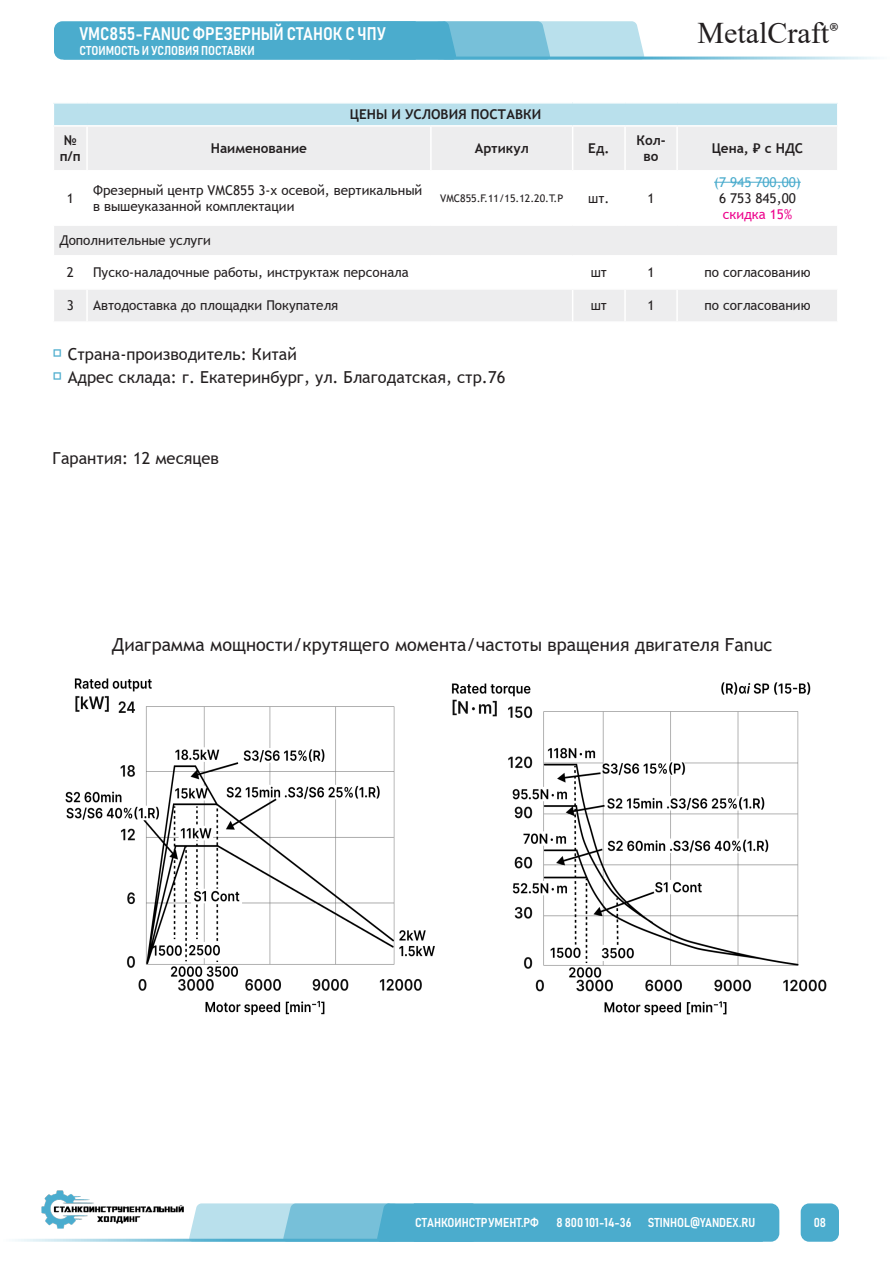
<style>
.page{position:relative;width:893px;height:1263px;background:#fff}
.page>*{position:absolute;margin:0;border:0;box-sizing:border-box;transform-origin:0 0}
.t1{font:30px "Times New Roman";color:#231f20}
.t2{font:18px "Trebuchet MS";color:#231f20}
.t3{font:18px "Bahnschrift";color:#fff}
.t4{font:16.5px/23.4px "Trebuchet MS";color:#231f20}
.t5{font:13.5px/16.2px "Trebuchet MS";color:#231f20}
.t6{font:700 13.5px/16.2px "Trebuchet MS";color:#231f20}
.t7{font:13.5px/16.2px "Trebuchet MS";color:#4baccd;text-align:center}
.t8{font:13.5px "Trebuchet MS";color:#ed028c}
.t9{font:12.75px "Bahnschrift";color:#fff}
.t10{font:10.5px "Trebuchet MS";color:#231f20}
.s1{font-family:"Adobe Hebrew"}
.s2{color:#231f20}
</style>
<div class="page">
<svg style="left:54px;top:21px;width:591px;height:39px;background:#65b8d4"></svg>
<hr style="left:63px;top:57px;width:830px;height:3px;background:#4baccd">
<div style="left:801px;top:1203px;width:38px;height:39px;background:#4baccd;border-radius:9px"></div>
<svg style="left:189px;top:1203px;width:590px;height:39px;background:#67b9d4"></svg>
<hr style="left:0;top:1239px;width:763px;height:3px;background:#4baccd">
<img style="left:41px;top:1190px;width:142px;height:38px">
<div style="left:53px;top:103px;width:785px;height:23px;background:#b9e0ec"></div>
<svg style="left:54px;top:127px;width:783px;height:194px;fill:#ededee"></svg>
<hr style="left:53px;top:102px;width:34px;height:2px;background:#fff">
<svg style="left:53px;top:104px;width:1px;height:21px"></svg>
<hr style="left:87px;top:102px;width:344px;height:2px;background:#fff">
<hr style="left:431px;top:102px;width:142px;height:2px;background:#fff">
<hr style="left:573px;top:102px;width:52px;height:2px;background:#fff">
<hr style="left:625px;top:102px;width:52px;height:2px;background:#fff">
<hr style="left:677px;top:102px;width:161px;height:2px;background:#fff">
<svg style="left:837px;top:104px;width:1px;height:21px"></svg>
<hr style="left:53px;top:125px;width:34px;height:2px;background:#fff">
<hr style="left:87px;top:125px;width:344px;height:2px;background:#fff">
<hr style="left:86px;top:127px;width:2px;height:43px;background:#fff">
<hr style="left:431px;top:125px;width:142px;height:2px;background:#fff">
<hr style="left:430px;top:127px;width:2px;height:43px;background:#fff">
<hr style="left:573px;top:125px;width:52px;height:2px;background:#fff">
<hr style="left:572px;top:127px;width:1px;height:43px;background:#fff">
<hr style="left:625px;top:125px;width:52px;height:2px;background:#fff">
<hr style="left:624px;top:127px;width:2px;height:43px;background:#fff">
<hr style="left:677px;top:125px;width:161px;height:2px;background:#fff">
<hr style="left:676px;top:127px;width:2px;height:43px;background:#fff">
<hr style="left:53px;top:170px;width:34px;height:2px;background:#fff">
<hr style="left:87px;top:170px;width:344px;height:2px;background:#fff">
<hr style="left:86px;top:172px;width:2px;height:52px;background:#fff">
<hr style="left:431px;top:170px;width:142px;height:2px;background:#fff">
<hr style="left:430px;top:172px;width:2px;height:52px;background:#fff">
<hr style="left:573px;top:170px;width:52px;height:2px;background:#fff">
<hr style="left:572px;top:172px;width:1px;height:52px;background:#fff">
<hr style="left:625px;top:170px;width:52px;height:2px;background:#fff">
<hr style="left:624px;top:172px;width:2px;height:52px;background:#fff">
<hr style="left:677px;top:170px;width:161px;height:2px;background:#fff">
<hr style="left:676px;top:172px;width:2px;height:52px;background:#fff">
<hr style="left:53px;top:224px;width:34px;height:2px;background:#fff">
<hr style="left:87px;top:224px;width:344px;height:2px;background:#fff">
<hr style="left:431px;top:224px;width:142px;height:2px;background:#fff">
<hr style="left:573px;top:224px;width:52px;height:2px;background:#fff">
<hr style="left:625px;top:224px;width:52px;height:2px;background:#fff">
<hr style="left:677px;top:224px;width:161px;height:2px;background:#fff">
<hr style="left:53px;top:255px;width:34px;height:1px;background:#fff">
<hr style="left:87px;top:255px;width:344px;height:1px;background:#fff">
<hr style="left:86px;top:256px;width:2px;height:32px;background:#fff">
<hr style="left:431px;top:255px;width:142px;height:1px;background:#fff">
<hr style="left:573px;top:255px;width:52px;height:1px;background:#fff">
<hr style="left:572px;top:256px;width:1px;height:32px;background:#fff">
<hr style="left:625px;top:255px;width:52px;height:1px;background:#fff">
<hr style="left:624px;top:256px;width:2px;height:32px;background:#fff">
<hr style="left:677px;top:255px;width:161px;height:1px;background:#fff">
<hr style="left:676px;top:256px;width:2px;height:32px;background:#fff">
<hr style="left:53px;top:288px;width:34px;height:2px;background:#fff">
<hr style="left:87px;top:288px;width:344px;height:2px;background:#fff">
<hr style="left:86px;top:290px;width:2px;height:31px;background:#fff">
<hr style="left:431px;top:288px;width:142px;height:2px;background:#fff">
<hr style="left:573px;top:288px;width:52px;height:2px;background:#fff">
<hr style="left:572px;top:290px;width:1px;height:31px;background:#fff">
<hr style="left:625px;top:288px;width:52px;height:2px;background:#fff">
<hr style="left:624px;top:290px;width:2px;height:31px;background:#fff">
<hr style="left:677px;top:288px;width:161px;height:2px;background:#fff">
<hr style="left:676px;top:290px;width:2px;height:31px;background:#fff">
<hr style="left:714px;top:182px;width:87px;height:1px;background:#4baccd">
<img style="left:65px;top:678px;width:370px;height:337px">
<img style="left:451px;top:682px;width:376px;height:334px">
<p class="t3" style="left:80px;top:22px;width:308px">VMC855-FANUC ФРЕЗЕРНЫЙ СТАНОК С ЧПУ</p>
<p class="t9" style="left:80px;top:43px;width:177px">СТОИМОСТЬ И УСЛОВИЯ ПОСТАВКИ</p>
<p class="t6" style="left:350px;top:106px;width:193px">ЦЕНЫ И УСЛОВИЯ ПОСТАВКИ</p>
<h1 class="t1" style="left:698px;top:12px;width:143px">MetalCraft<span class="s1">®</span></h1>
<p class="t6" style="left:60px;top:132px;width:23px">№ п/п</p>
<p class="t6" style="left:211px;top:140px;width:98px">Наименование</p>
<p class="t6" style="left:475px;top:140px;width:55px">Артикул</p>
<p class="t6" style="left:588px;top:140px;width:23px">Ед.</p>
<p class="t6" style="left:636px;top:132px;width:31px;text-align:center">Кол&shy;во</p>
<p class="t6" style="left:712px;top:140px;width:93px">Цена, ₽ с НДС</p>
<p class="t5" style="left:67px;top:190px;width:9px">1</p>
<p class="t5" style="left:93px;top:182px;width:331px">Фрезерный центр VMC855 3-х осевой, вертикальный в вышеуказанной комплектации</p>
<p class="t10" style="left:440px;top:191px;width:124px">VMC855.F.11/15.12.20.T.Р</p>
<p class="t5" style="left:588px;top:190px;width:23px">шт.</p>
<p class="t5" style="left:647px;top:190px;width:9px">1</p>
<p class="t7" style="left:714px;top:174px;width:88px">(7 945 700,00)<br><span class="s2">6 753 845,00</span></p>
<p class="t8" style="left:723px;top:206px;width:71px">скидка 15%</p>
<p class="t5" style="left:59px;top:232px;width:153px">Дополнительные услуги</p>
<p class="t5" style="left:67px;top:264px;width:9px">2</p>
<p class="t5" style="left:93px;top:264px;width:317px">Пуско-наладочные работы, инструктаж персонала</p>
<p class="t5" style="left:591px;top:264px;width:18px">шт</p>
<p class="t5" style="left:647px;top:264px;width:9px">1</p>
<p class="t5" style="left:704px;top:264px;width:107px">по согласованию</p>
<p class="t5" style="left:67px;top:297px;width:9px">3</p>
<p class="t5" style="left:93px;top:297px;width:247px">Автодоставка до площадки Покупателя</p>
<p class="t5" style="left:591px;top:297px;width:18px">шт</p>
<p class="t5" style="left:647px;top:297px;width:9px">1</p>
<p class="t5" style="left:704px;top:297px;width:107px">по согласованию</p>
<p class="t4" style="left:68px;top:342px;width:439px">Страна-производитель: Китай<br>Адрес склада: г. Екатеринбург, ул. Благодатская, стр.76</p>
<p class="t4" style="left:53px;top:447px;width:168px">Гарантия: 12 месяцев</p>
<p class="t2" style="left:112px;top:633px;width:662px">Диаграмма мощности/крутящего момента/частоты вращения двигателя Fanuc</p>
<p class="t9" style="left:415px;top:1215px;width:125px">СТАНКОИНСТРУМЕНТ.РФ</p>
<p class="t9" style="left:556px;top:1215px;width:76px">8 800 101-14-36</p>
<p class="t9" style="left:648px;top:1215px;width:109px">STINHOL@YANDEX.RU</p>
<p class="t9" style="left:814px;top:1215px;width:14px">08</p>
</div>
